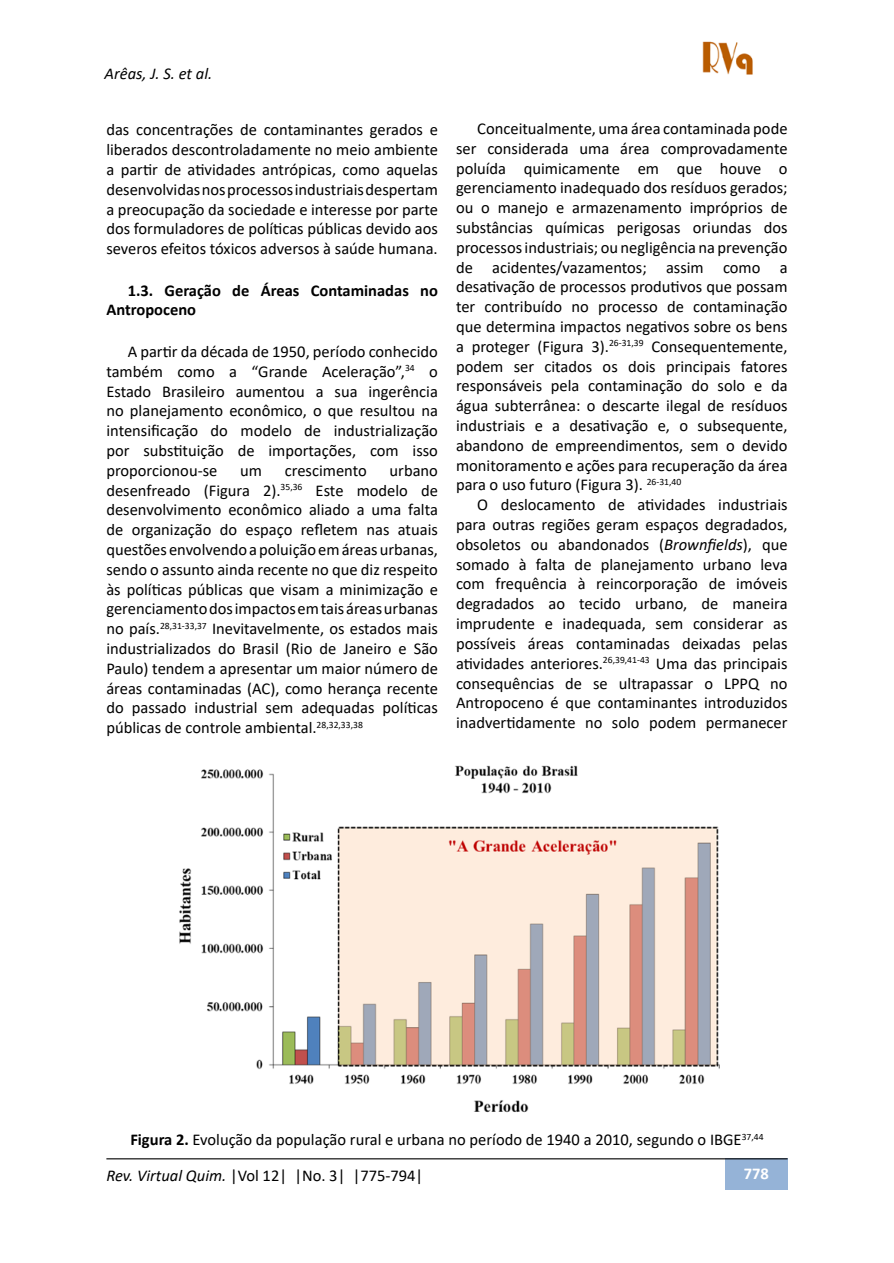
<style>
.page{position:relative;width:894px;height:1263px;background:#fff}
.page>*{position:absolute;margin:0;border:0;box-sizing:border-box;transform-origin:0 0}
.t1{font:16.5px/19.8px "Calibri";color:#000;text-align:justify}
.t2{font:700 16.5px/19.8px "Calibri";color:#000}
.t3{font:italic 16.5px "Calibri";color:#000}
.t4{font:700 16.5px "Calibri";color:#fff}
.s1{font-style:italic}
.s2{font-weight:700}
</style>
<div class="page">
<div style="left:724px;top:1158px;width:63px;height:32px;background:#95b3d7"></div>
<hr style="left:106px;top:1158px;width:681px;height:1px;background:#000">
<img style="left:702px;top:41px;width:51px;height:34px">
<img style="left:179px;top:765px;width:541px;height:348px">
<p class="t3" style="left:104px;top:62px;width:109px">Arêas, J. S. et al.</p>
<p class="t1" style="left:106px;top:120px;width:333px">das concentrações de contaminantes gerados e liberados descontroladamente no meio ambiente a partir de atividades antrópicas, como aquelas desenvolvidas nos processos industriais despertam a preocupação da sociedade e interesse por parte dos formuladores de políticas públicas devido aos severos efeitos tóxicos adversos à saúde humana.</p>
<p class="t2" style="left:106px;top:280px;width:333px;text-indent:21px">1.3. Geração de Áreas Contaminadas no<br>Antropoceno</p>
<p class="t1" style="left:106px;top:341px;width:333px;text-indent:21px">A partir da década de 1950, período conhecido também como a “Grande Aceleração”,<sup>34</sup> o Estado Brasileiro aumentou a sua ingerência no planejamento econômico, o que resultou na intensificação do modelo de industrialização por substituição de importações, com isso proporcionou-se</p>
<p class="t1" style="left:106px;top:460px;width:333px;text-indent:283px">urbano desenfreado (Figura 2).<sup>35,36</sup> Este modelo de desenvolvimento econômico aliado a uma falta de organização do espaço refletem nas atuais questões envolvendo a poluição em áreas urbanas, sendo o assunto ainda recente no que diz respeito às políticas públicas que visam a minimização e gerenciamento dos impactos em tais áreas urbanas no país.<sup>28,31-33,37</sup> Inevitavelmente, os estados mais industrializados do Brasil (Rio de Janeiro e São Paulo) tendem a apresentar um maior número de áreas contaminadas (AC), como herança recente do passado industrial sem adequadas políticas públicas de controle ambiental.<sup>28,32,33,38</sup></p>
<p class="t1" style="left:240px;top:460px;width:23px">um</p>
<p class="t1" style="left:285px;top:460px;width:83px">crescimento</p>
<p class="t1" style="left:456px;top:118px;width:333px;text-indent:21px">Conceitualmente, uma área contaminada pode ser considerada uma área comprovadamente poluída quimicamente em que houve o gerenciamento inadequado dos resíduos gerados; ou o manejo e armazenamento impróprios de substâncias químicas perigosas oriundas dos processos industriais; ou negligência na prevenção de acidentes/vazamentos; assim como a desativação de processos produtivos que possam ter contribuído no processo de contaminação que determina impactos negativos sobre os bens a proteger (Figura 3).<sup>26-31,39</sup> Consequentemente, podem ser citados os dois principais fatores responsáveis pela contaminação do solo e da água subterrânea: o descarte ilegal de resíduos industriais e a desativação e, o subsequente, abandono de empreendimentos, sem o devido monitoramento e ações para recuperação da área para o uso futuro (Figura 3). <sup>26-31,40</sup></p>
<p class="t1" style="left:456px;top:494px;width:333px;text-indent:21px">O deslocamento de atividades industriais para outras regiões geram espaços degradados, obsoletos ou abandonados (<span class="s1">Brownfields</span>), que somado à falta de planejamento urbano leva com frequência à reincorporação de imóveis degradados ao tecido urbano, de maneira imprudente e inadequada, sem considerar as possíveis áreas contaminadas deixadas pelas atividades anteriores.<sup>26,39,41-43</sup> Uma das principais consequências de se ultrapassar o LPPQ no Antropoceno é que contaminantes introduzidos inadvertidamente no solo podem permanecer</p>
<p class="t1" style="left:130px;top:1129px;width:634px"><span class="s2">Figura 2.</span> Evolução da população rural e urbana no período de 1940 a 2010, segundo o IBGE<sup>37,44</sup></p>
<p class="t1" style="left:106px;top:1165px;width:318px"><span class="s1">Rev. Virtual Quim.</span> |Vol 12| |No. 3| |775-794|</p>
<p class="t4" style="left:743px;top:1162px;width:27px">778</p>
</div>
